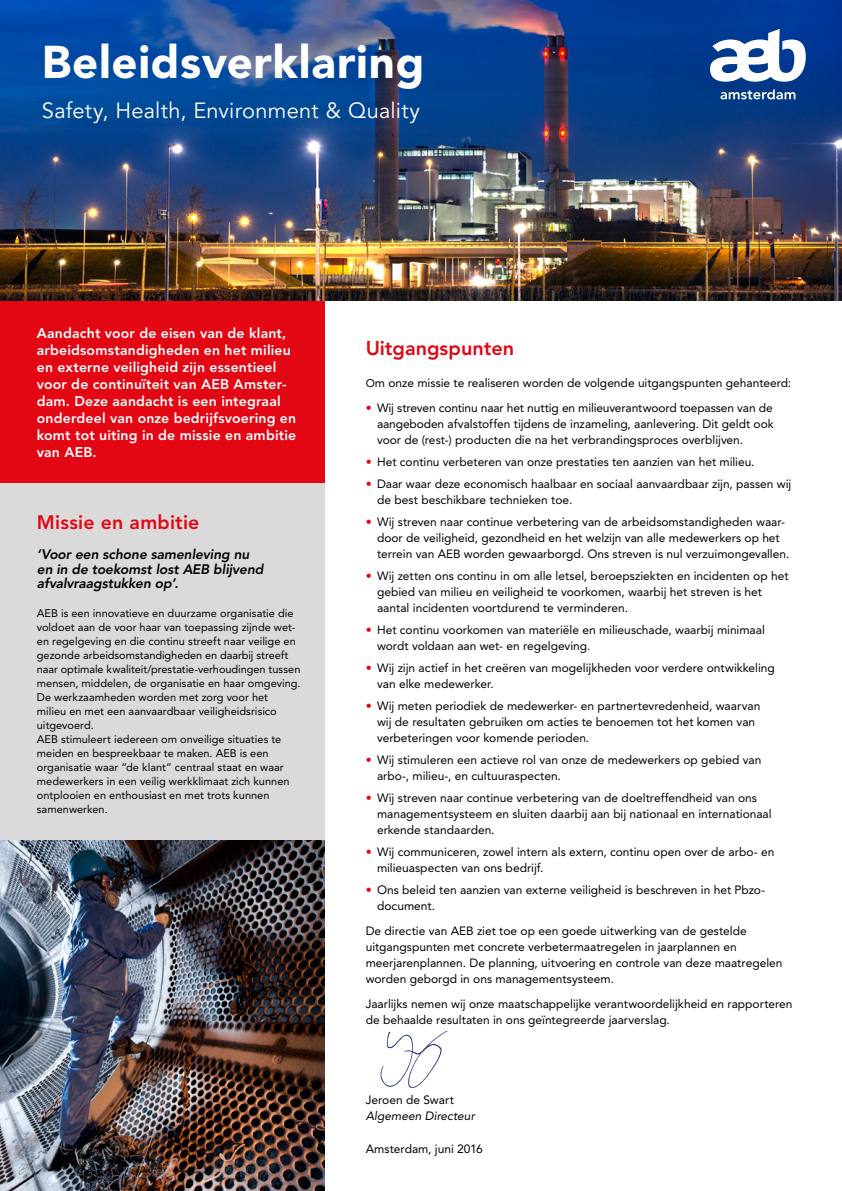
<style>
.page{position:relative;width:842px;height:1191px;background:#fff}
.page>*{position:absolute;margin:0;border:0;box-sizing:border-box;transform-origin:0 0}
.t1{font:900 45.5px "Avenir";letter-spacing:.015em;color:#fff}
.t2{font:21.8px "Avenir";letter-spacing:.01em;color:#fff}
.t3{font:800 19.8px "Avenir";color:#e30613}
.t4{font:800 19.5px "Avenir";letter-spacing:.01em;color:#e30613}
.t5{font:800 14px/17px "Avenir";letter-spacing:.01em;color:#fff}
.t6{font:italic 800 13.7px/14.9px "Avenir";letter-spacing:-.005em;color:#000}
.t7{font:12px/16px "Avenir";color:#000}
.t8{font:italic 12px "Avenir";letter-spacing:.005em;color:#000}
.t9{font:11px/14px "Avenir";color:#000}
.s1{font-size:11px}
.s2{font-weight:800;color:#e30613}
.s3{color:#e30613}
</style>
<div class="page">
<div style="left:0;top:300px;width:325px;height:183px;background:#e30613"></div>
<div style="left:0;top:483px;width:325px;height:357px;background:#dadada"></div>
<img style="left:0;top:0;width:842px;height:300px">
<img style="left:0;top:840px;width:325px;height:351px">
<svg style="left:720px;top:89px;width:75px;height:10px"></svg>
<svg style="left:710px;top:29px;width:96px;height:53px"></svg>
<img style="left:380px;top:1031px;width:68px;height:57px">
<h1 class="t1" style="left:42px;top:35px;width:384px">Beleidsverklaring</h1>
<h2 class="t2" style="left:42px;top:98px;width:380px">Safety, Health, Environment &amp; Quality</h2>
<p class="t5" style="left:37px;top:324px;width:261px">Aandacht voor de eisen van de klant, arbeidsomstandigheden en het milieu en externe veiligheid zijn essentieel voor de continuïteit van AEB Amster&shy;dam. Deze aandacht is een integraal onderdeel van onze bedrijfsvoering en komt tot uiting in de missie en ambitie van AEB.</p>
<h3 class="t4" style="left:37px;top:510px;width:164px">Missie en ambitie</h3>
<p class="t6" style="left:37px;top:546px;width:228px">‘Voor een schone samenleving nu en in de toekomst lost AEB blijvend afvalvraagstukken op’.</p>
<p class="t9" style="left:37px;top:606px;width:265px">AEB is een innovatieve en duurzame organisatie die voldoet aan de voor haar van toepassing zijnde wet&shy;en regelgeving en die continu streeft naar veilige en gezonde arbeidsomstandigheden en daarbij streeft naar optimale kwaliteit/prestatie-verhoudingen tussen mensen, middelen, de organisatie en haar omgeving.<br>De werkzaamheden worden met zorg voor het<br>milieu en met een aanvaardbaar veiligheidsrisico uitgevoerd.<br>AEB stimuleert iedereen om onveilige situaties te meiden en bespreekbaar te maken. AEB is een organisatie waar “de klant” centraal staat en waar medewerkers in een veilig werkklimaat zich kunnen ontplooien en enthousiast en met trots kunnen samenwerken.</p>
<h3 class="t3" style="left:366px;top:337px;width:150px">Uitgangspunten</h3>
<p class="t7" style="left:366px;top:375px;width:427px"><span class="s1">O</span>m onze missie te realiseren worden de volgende uitgangspunten gehanteerd:</p>
<p class="t7" style="left:377px;top:400px;width:398px;text-align:justify;text-indent:-11px"><span class="s2">•</span> Wij streven continu naar het nuttig en milieuverantwoord toepassen van de aangeboden afvalstoffen tijdens de inzameling, aanlevering. Dit geldt ook voor de (rest-) producten die na het verbrandingsproces overblijven.</p>
<p class="t7" style="left:366px;top:454px;width:390px"><span class="s3">•</span> Het continu verbeteren van onze prestaties ten aanzien van het milieu.</p>
<p class="t7" style="left:377px;top:476px;width:416px;text-indent:-11px"><span class="s3">•</span> Daar waar deze economisch haalbaar en sociaal aanvaardbaar zijn, passen wij de best beschikbare technieken toe.</p>
<p class="t7" style="left:377px;top:514px;width:414px;text-indent:-11px"><span class="s3">•</span> Wij streven naar continue verbetering van de arbeidsomstandigheden waar&shy;door de veiligheid, gezondheid en het welzijn van alle medewerkers op het terrein van AEB worden gewaarborgd. Ons streven is nul verzuimongevallen.</p>
<p class="t7" style="left:377px;top:568px;width:413px;text-indent:-11px"><span class="s3">•</span> Wij zetten ons continu in om alle letsel, beroepsziekten en incidenten op het gebied van milieu en veiligheid te voorkomen, waarbij het streven is het aantal incidenten voortdurend te verminderen.</p>
<p class="t7" style="left:377px;top:622px;width:389px;text-indent:-11px"><span class="s3">•</span> Het continu voorkomen van materiële en milieuschade, waarbij minimaal wordt voldaan aan wet- en regelgeving.</p>
<p class="t7" style="left:377px;top:660px;width:399px;text-indent:-11px"><span class="s3">•</span> Wij zijn actief in het creëren van mogelijkheden voor verdere ontwikkeling van elke medewerker.</p>
<p class="t7" style="left:377px;top:698px;width:385px;text-indent:-11px"><span class="s3">•</span> Wij meten periodiek de medewerker- en partnertevredenheid, waarvan wij de resultaten gebruiken om acties te benoemen tot het komen van verbeteringen voor komende perioden.</p>
<p class="t7" style="left:377px;top:752px;width:386px;text-indent:-11px"><span class="s3">•</span> Wij stimuleren een actieve rol van onze de medewerkers op gebied van arbo-, milieu-, en cultuuraspecten.</p>
<p class="t7" style="left:377px;top:790px;width:396px;text-indent:-11px"><span class="s3">•</span> Wij streven naar continue verbetering van de doeltreffendheid van ons managementsysteem en sluiten daarbij aan bij nationaal en internationaal erkende standaarden.</p>
<p class="t7" style="left:377px;top:844px;width:399px;text-indent:-11px"><span class="s3">•</span> Wij communiceren, zowel intern als extern, continu open over de arbo- en milieuaspecten van ons bedrijf.</p>
<p class="t7" style="left:377px;top:882px;width:390px;text-indent:-11px"><span class="s3">•</span> Ons beleid ten aanzien van externe veiligheid is beschreven in het Pbzo&shy;document.</p>
<p class="t7" style="left:366px;top:923px;width:418px">De directie van AEB ziet toe op een goede uitwerking van de gestelde uitgangspunten met concrete verbetermaatregelen in jaarplannen en meerjarenplannen. De planning, uitvoering en controle van deze maatregelen worden geborgd in ons managementsysteem.</p>
<p class="t7" style="left:366px;top:996px;width:428px">Jaarlijks nemen wij onze maatschappelijke verantwoordelijkheid en rapporteren de behaalde resultaten in ons geïntegreerde jaarverslag.</p>
<p class="t7" style="left:366px;top:1092px;width:90px">Jeroen de Swart</p>
<p class="t8" style="left:366px;top:1109px;width:111px">Algemeen Directeur</p>
<p class="t7" style="left:366px;top:1140px;width:119px">Amsterdam, juni 2016</p>
</div>
